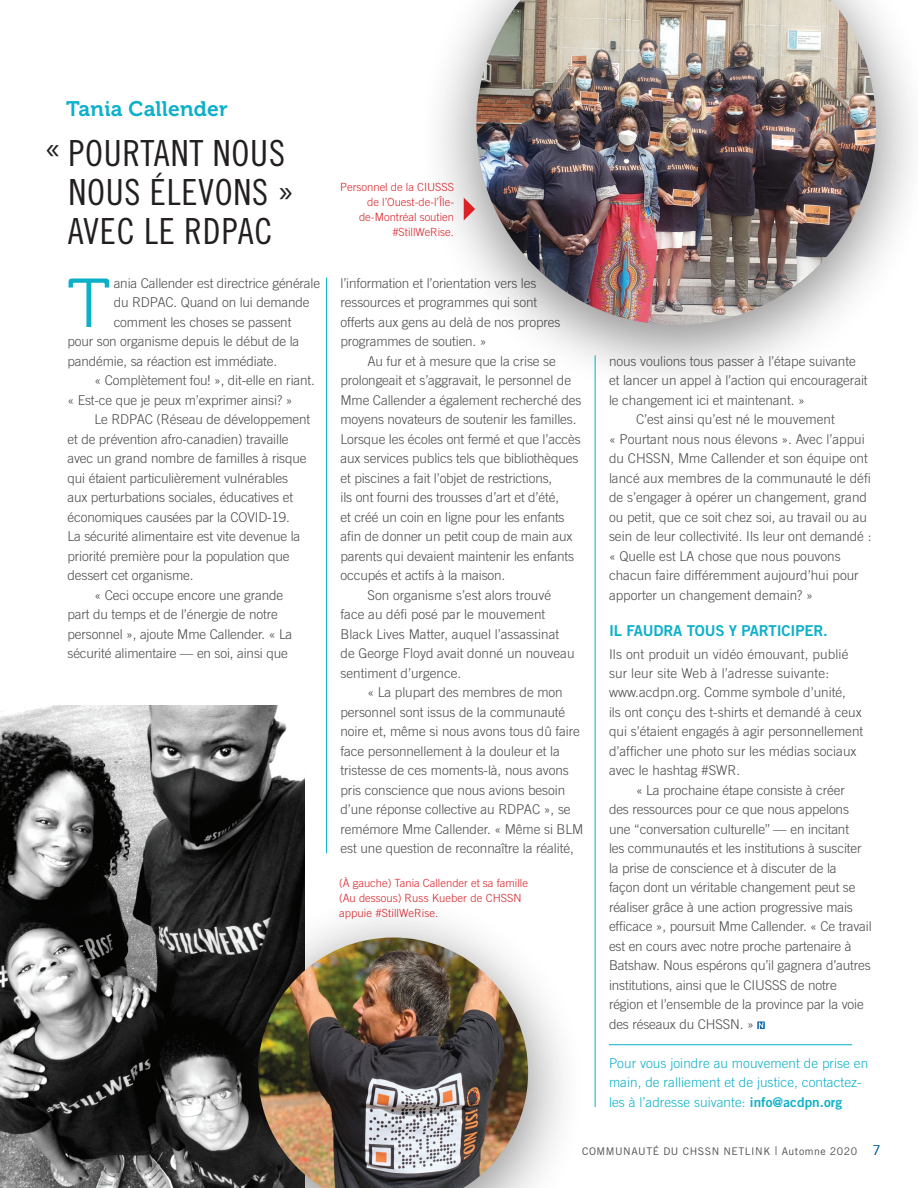
<style>
.page{position:relative;width:918px;height:1188px;background:#fff}
.page>*{position:absolute;margin:0;border:0;box-sizing:border-box;transform-origin:0 0}
.t1{font:69px "Museo 300";color:#0cb0c9}
.t2{font:36px/39px "Trade Gothic LT Cond Eighteen";letter-spacing:.02em;color:#231f20}
.t3{font:21px "Museo 700";letter-spacing:.01em;color:#0cb0c9}
.t4{font:15px "Trade Gothic LT Bold Two";letter-spacing:-.01em;color:#0cb0c9}
.t5{font:300 13.5px/19.5px "Trade Gothic LT";letter-spacing:-.01em;color:#4b4c4d}
.t6{font:300 13.5px/19.5px "Trade Gothic LT";letter-spacing:.005em;color:#0cb0c9}
.t7{font:300 11.25px/15px "Trade Gothic LT";color:#da2128;text-align:right}
.t8{font:10.5px "Trade Gothic LT";letter-spacing:.05em;color:#4b4c4d}
.s1{font-family:"Trade Gothic LT Bold Two";font-weight:400}
.s2{font-size:12px}
.s3{font-weight:300;font-size:13.5px;color:#0f6aab}
</style>
<div class="page">
<img style="left:0;top:705px;width:305px;height:483px">
<svg style="left:757px;top:1021px;width:8px;height:8px"></svg>
<hr style="left:326px;top:278px;width:1px;height:575px;background:#0cb0c9">
<hr style="left:595px;top:355px;width:1px;height:752px;background:#0cb0c9">
<hr style="left:609px;top:1044px;width:243px;height:1px;background:#0cb0c9">
<div style="left:417px;top:0;width:501px;height:399px;background:#231f20;opacity:.5"></div>
<img style="left:476px;top:0;width:400px;height:325px">
<svg style="left:464px;top:198px;width:11px;height:22px"></svg>
<div style="left:200px;top:894px;width:387px;height:294px;background:#231f20;opacity:.5"></div>
<img style="left:258px;top:938px;width:270px;height:250px">
<h3 class="t3" style="left:66px;top:97px;width:163px">Tania Callender</h3>
<h2 class="t2" style="left:68px;top:133px;width:229px;text-indent:-24px">« POURTANT NOUS<br>NOUS ÉLEVONS »<br>AVEC LE RDPAC</h2>
<h1 class="t1" style="left:68px;top:266px;width:44px">T</h1>
<p class="t5" style="left:114px;top:273px;width:208px">ania Callender est directrice générale</p>
<p class="t5" style="left:114px;top:293px;width:197px">du RDPAC. Quand on lui demande</p>
<p class="t5" style="left:114px;top:312px;width:179px">comment les choses se passent</p>
<p class="t5" style="left:68px;top:332px;width:233px">pour son organisme depuis le début de la</p>
<p class="t5" style="left:68px;top:351px;width:211px">pandémie, sa réaction est immédiate.</p>
<p class="t5" style="left:95px;top:371px;width:222px">« Complètement fou! », dit-elle en riant.</p>
<p class="t5" style="left:68px;top:390px;width:226px">« Est-ce que je peux m’exprimer ainsi? »</p>
<p class="t5" style="left:95px;top:410px;width:217px">Le RDPAC (Réseau de développement</p>
<p class="t5" style="left:68px;top:429px;width:223px">et de prévention afro-canadien) travaille</p>
<p class="t5" style="left:68px;top:449px;width:241px">avec un grand nombre de familles à risque</p>
<p class="t5" style="left:68px;top:468px;width:222px">qui étaient particulièrement vulnérables</p>
<p class="t5" style="left:68px;top:488px;width:227px">aux perturbations sociales, éducatives et</p>
<p class="t5" style="left:68px;top:507px;width:224px">économiques causées par la COVID-19.</p>
<p class="t5" style="left:68px;top:527px;width:234px">La sécurité alimentaire est vite devenue la</p>
<p class="t5" style="left:68px;top:546px;width:224px">priorité première pour la population que</p>
<p class="t5" style="left:68px;top:566px;width:128px">dessert cet organisme.</p>
<p class="t5" style="left:95px;top:585px;width:190px">« Ceci occupe encore une grande</p>
<p class="t5" style="left:68px;top:605px;width:212px">part du temps et de l’énergie de notre</p>
<p class="t5" style="left:68px;top:624px;width:226px">personnel », ajoute Mme Callender. « La</p>
<p class="t5" style="left:68px;top:644px;width:222px">sécurité alimentaire — en soi, ainsi que</p>
<p class="t7" style="left:340px;top:179px;width:115px">Personnel de la CIUSSS de l’Ouest-de-l’Île&shy;de-Montréal soutien #StillWeRise.</p>
<p class="t5" style="left:340px;top:273px;width:221px">l’information et l’orientation vers les ressources et programmes qui sont offerts aux gens au delà de nos propres programmes de soutien. »</p>
<p class="t5" style="left:368px;top:351px;width:190px">Au fur et à mesure que la crise se</p>
<p class="t5" style="left:340px;top:371px;width:232px">prolongeait et s’aggravait, le personnel de</p>
<p class="t5" style="left:340px;top:390px;width:242px">Mme Callender a également recherché des</p>
<p class="t5" style="left:340px;top:410px;width:237px">moyens novateurs de soutenir les familles.</p>
<p class="t5" style="left:340px;top:429px;width:242px">Lorsque les écoles ont fermé et que l’accès</p>
<p class="t5" style="left:340px;top:449px;width:240px">aux services publics tels que bibliothèques</p>
<p class="t5" style="left:340px;top:468px;width:213px">et piscines a fait l’objet de restrictions,</p>
<p class="t5" style="left:340px;top:488px;width:220px">ils ont fourni des trousses d’art et d’été,</p>
<p class="t5" style="left:340px;top:507px;width:226px">et créé un coin en ligne pour les enfants</p>
<p class="t5" style="left:340px;top:527px;width:233px">afin de donner un petit coup de main aux</p>
<p class="t5" style="left:340px;top:546px;width:235px">parents qui devaient maintenir les enfants</p>
<p class="t5" style="left:340px;top:566px;width:166px">occupés et actifs à la maison.</p>
<p class="t5" style="left:368px;top:585px;width:185px">Son organisme s’est alors trouvé</p>
<p class="t5" style="left:340px;top:605px;width:206px">face au défi posé par le mouvement</p>
<p class="t5" style="left:340px;top:624px;width:220px">Black Lives Matter, auquel l’assassinat</p>
<p class="t5" style="left:340px;top:644px;width:236px">de George Floyd avait donné un nouveau</p>
<p class="t5" style="left:340px;top:663px;width:122px">sentiment d’urgence.</p>
<p class="t5" style="left:368px;top:683px;width:197px">« La plupart des membres de mon</p>
<p class="t5" style="left:340px;top:702px;width:226px">personnel sont issus de la communauté</p>
<p class="t5" style="left:340px;top:722px;width:241px">noire et, même si nous avons tous dû faire</p>
<p class="t5" style="left:340px;top:741px;width:221px">face personnellement à la douleur et la</p>
<p class="t5" style="left:340px;top:761px;width:230px">tristesse de ces moments-là, nous avons</p>
<p class="t5" style="left:340px;top:780px;width:226px">pris conscience que nous avions besoin</p>
<p class="t5" style="left:340px;top:800px;width:232px">d’une réponse collective au RDPAC », se</p>
<p class="t5" style="left:340px;top:819px;width:244px">remémore Mme Callender. « Même si BLM</p>
<p class="t5" style="left:340px;top:839px;width:235px">est une question de reconnaître la réalité,</p>
<p class="t7" style="left:339px;top:875px;width:190px;text-align:left">(À gauche) Tania Callender et sa famille (Au dessous) Russ Kueber de CHSSN appuie #StillWeRise.</p>
<p class="t5" style="left:609px;top:351px;width:248px">nous voulions tous passer à l’étape suivante</p>
<p class="t5" style="left:609px;top:371px;width:260px">et lancer un appel à l’action qui encouragerait</p>
<p class="t5" style="left:609px;top:390px;width:197px">le changement ici et maintenant. »</p>
<p class="t5" style="left:636px;top:410px;width:200px">C’est ainsi qu’est né le mouvement</p>
<p class="t5" style="left:609px;top:429px;width:257px">« Pourtant nous nous élevons ». Avec l’appui</p>
<p class="t5" style="left:609px;top:449px;width:260px">du CHSSN, Mme Callender et son équipe ont</p>
<p class="t5" style="left:609px;top:468px;width:263px">lancé aux membres de la communauté le défi</p>
<p class="t5" style="left:609px;top:488px;width:260px">de s’engager à opérer un changement, grand</p>
<p class="t5" style="left:609px;top:507px;width:260px">ou petit, que ce soit chez soi, au travail ou au</p>
<p class="t5" style="left:609px;top:527px;width:264px">sein de leur collectivité. Ils leur ont demandé :</p>
<p class="t5" style="left:609px;top:546px;width:233px">« Quelle est LA chose que nous pouvons</p>
<p class="t5" style="left:609px;top:566px;width:251px">chacun faire différemment aujourd’hui pour</p>
<p class="t5" style="left:609px;top:585px;width:206px">apporter un changement demain? »</p>
<p class="t4" style="left:609px;top:621px;width:220px">IL FAUDRA TOUS Y PARTICIPER.</p>
<p class="t5" style="left:609px;top:644px;width:256px">Ils ont produit un vidéo émouvant, publié sur leur site Web à l’adresse suivante: www.acdpn.org. Comme symbole d’unité,<br>ils ont conçu des t-shirts et demandé à ceux qui s’étaient engagés à agir personnellement d’afficher une photo sur les médias sociaux avec le hashtag #SWR.</p>
<p class="t5" style="left:609px;top:780px;width:264px;text-indent:27px">« La prochaine étape consiste à créer<br>des ressources pour ce que nous appelons une “conversation culturelle’’ — en incitant<br>les communautés et les institutions à susciter la prise de conscience et à discuter de la<br>façon dont un véritable changement peut se réaliser grâce à une action progressive mais efficace », poursuit Mme Callender. « Ce travail est en cours avec notre proche partenaire à Batshaw. Nous espérons qu’il gagnera d’autres institutions, ainsi que le CIUSSS de notre région et l’ensemble de la province par la voie des réseaux du CHSSN. »</p>
<p class="t6" style="left:609px;top:1053px;width:261px">Pour vous joindre au mouvement de prise en main, de ralliement et de justice, contactez&shy;les à l’adresse suivante: <span class="s1">info@acdpn.org</span></p>
<p class="t8" style="left:582px;top:1145px;width:300px">COMMUNAUTÉ DU CHSSN NETLINK <span class="s2">|</span> Automne 2020 <span class="s3">7</span></p>
</div>
